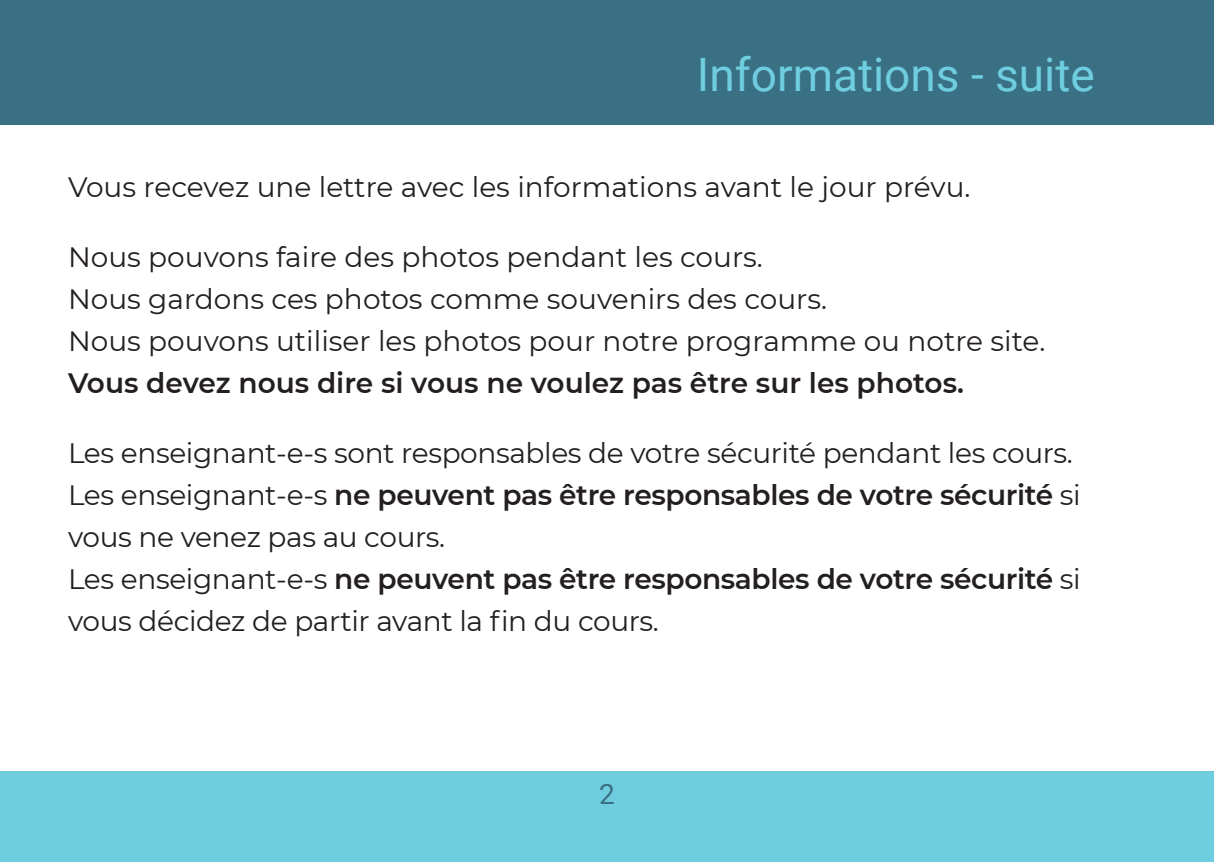
<style>
.page{position:relative;width:1214px;height:862px;background:#fff}
.page>*{position:absolute;margin:0;border:0;box-sizing:border-box;transform-origin:0 0}
.t1{font:46px "Roboto";color:#6fcde0}
.t2{font:28px/42px "Montserrat";letter-spacing:-.005em;color:#231f20}
.t3{font:600 28px "Montserrat";color:#231f20}
.t4{font:28px "Roboto";color:#3a7083}
.s1{font-weight:600}
</style>
<div class="page">
<div style="left:0;top:0;width:1213px;height:125px;background:#3a7083"></div>
<div style="left:0;top:771px;width:1213px;height:91px;background:#6fcde0"></div>
<h1 class="t1" style="left:697px;top:43px;width:399px">Informations - suite</h1>
<p class="t2" style="left:68px;top:165px;width:903px">Vous recevez une lettre avec les informations avant le jour prévu.</p>
<p class="t2" style="left:68px;top:235px;width:978px">Nous pouvons faire des photos pendant les cours.<br>Nous gardons ces photos comme souvenirs des cours.<br>Nous pouvons utiliser les photos pour notre programme ou notre site.</p>
<p class="t3" style="left:68px;top:363px;width:897px">Vous devez nous dire si vous ne voulez pas être sur les photos.</p>
<p class="t2" style="left:68px;top:431px;width:1014px">Les enseignant-e-s sont responsables de votre sécurité pendant les cours.<br>Les enseignant-e-s <span class="s1">ne peuvent pas être responsables de votre sécurité</span> si vous ne venez pas au cours.<br>Les enseignant-e-s <span class="s1">ne peuvent pas être responsables de votre sécurité</span> si vous décidez de partir avant la fin du cours.</p>
<p class="t4" style="left:599px;top:774px;width:17px">2</p>
</div>
